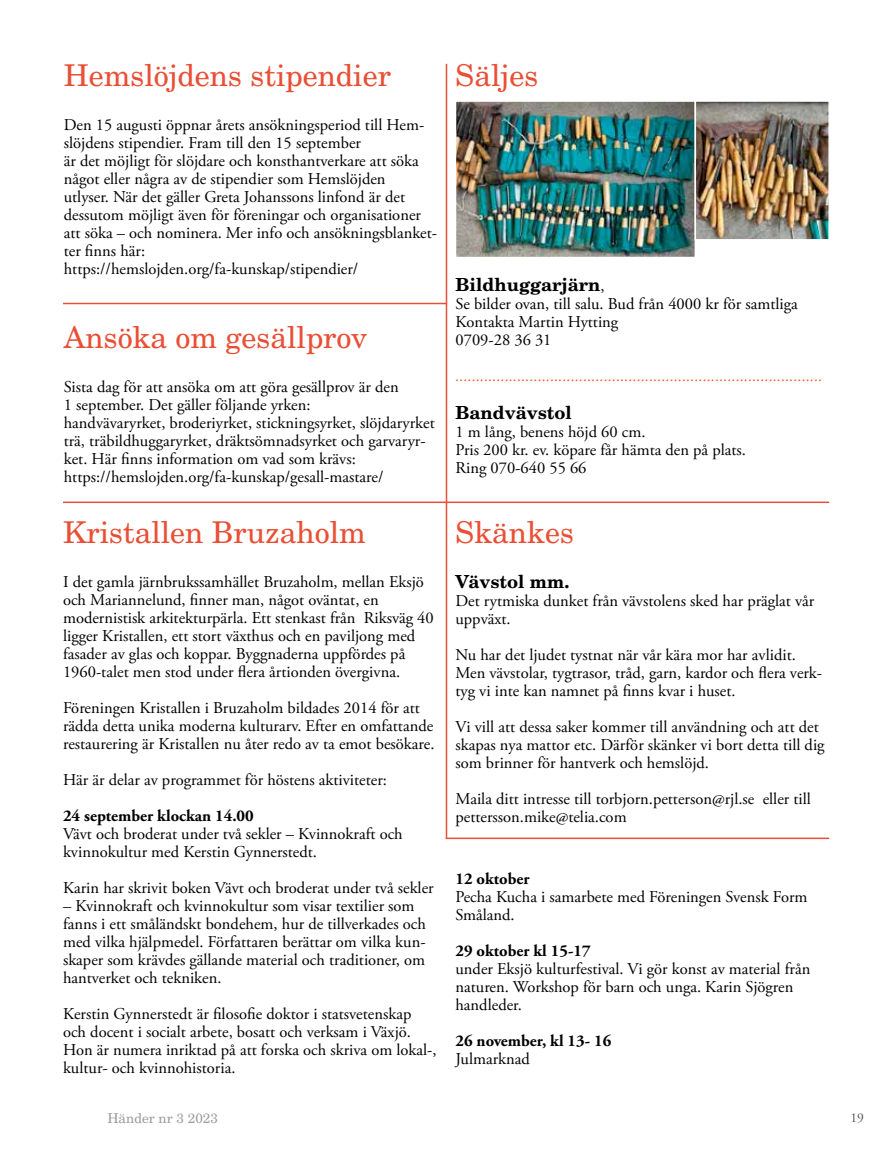
<style>
.page{position:relative;width:893px;height:1149px;background:#fff}
.page>*{position:absolute;margin:0;border:0;box-sizing:border-box;transform-origin:0 0}
.t1{font:30px "New Century Schlbk LT Std";color:#e94f35}
.t2{font:700 18px "New Century Schlbk LT Std";color:#000}
.t3{font:16.5px/18px "Adobe Garamond Pro";color:#000}
.t4{font:italic 16.5px "Adobe Garamond Pro";color:#eb5b25}
.t5{font:700 16.5px "Adobe Garamond Pro";color:#000}
.t6{font:13.5px "New Century Schlbk LT Std";color:#9d9d9c}
.t7{font:13.5px "Adobe Garamond Pro";color:#575756}
.s1{font-family:"Adobe Garamond Pro";font-weight:400;font-size:16.5px}
</style>
<div class="page">
<hr style="left:446px;top:64px;width:1px;height:774px;background:#e94f35">
<hr style="left:63px;top:303px;width:383px;height:1px;background:#e94f35">
<hr style="left:446px;top:837px;width:383px;height:1px;background:#e94f35">
<hr style="left:63px;top:501px;width:766px;height:2px;background:#e94f35">
<img style="left:458px;top:103px;width:235px;height:152px">
<div style="left:455px;top:100px;width:241px;height:158px;border:2px solid #fff"></div>
<img style="left:698px;top:103px;width:129px;height:134px">
<div style="left:695px;top:100px;width:135px;height:140px;border:2px solid #fff"></div>
<h1 class="t1" style="left:64px;top:57px;width:329px">Hemslöjdens stipendier</h1>
<p class="t3" style="left:64px;top:116px;width:375px">Den 15 augusti öppnar årets ansökningsperiod till Hem&shy;slöjdens stipendier. Fram till den 15 september<br>är det möjligt för slöjdare och konsthantverkare att söka något eller några av de stipendier som Hemslöjden<br>utlyser. När det gäller Greta Johanssons linfond är det dessutom möjligt även för föreningar och organisationer att söka – och nominera. Mer info och ansökningsblanket&shy;ter finns här: https://hemslojden.org/fa-kunskap/stipendier/</p>
<h1 class="t1" style="left:64px;top:318px;width:305px">Ansöka om gesällprov</h1>
<p class="t3" style="left:64px;top:378px;width:372px">Sista dag för att ansöka om att göra gesällprov är den<br>1 september. Det gäller följande yrken:<br>handvävaryrket, broderiyrket, stickningsyrket, slöjdaryrket trä, träbildhuggaryrket, dräktsömnadsyrket och garvaryr&shy;ket. Här finns information om vad som krävs: https://hemslojden.org/fa-kunskap/gesall-mastare/</p>
<h1 class="t1" style="left:63px;top:513px;width:304px">Kristallen Bruzaholm</h1>
<p class="t3" style="left:63px;top:573px;width:372px">I det gamla järnbrukssamhället Bruzaholm, mellan Eksjö och Mariannelund, finner man, något oväntat, en modernistisk arkitekturpärla. Ett stenkast från Riksväg 40 ligger Kristallen, ett stort växthus och en paviljong med fasader av glas och koppar. Byggnaderna uppfördes på 1960-talet men stod under flera årtionden övergivna.</p>
<p class="t3" style="left:63px;top:699px;width:373px">Föreningen Kristallen i Bruzaholm bildades 2014 för att rädda detta unika moderna kulturarv. Efter en omfattande restaurering är Kristallen nu åter redo av ta emot besökare.</p>
<p class="t3" style="left:63px;top:771px;width:325px">Här är delar av programmet för höstens aktiviteter:</p>
<p class="t5" style="left:63px;top:806px;width:192px">24 september klockan 14.00</p>
<p class="t3" style="left:63px;top:825px;width:341px">Vävt och broderat under två sekler – Kvinnokraft och kvinnokultur med Kerstin Gynnerstedt.</p>
<p class="t3" style="left:63px;top:879px;width:372px">Karin har skrivit boken Vävt och broderat under två sekler</p>
<p class="t3" style="left:63px;top:897px;width:364px">– Kvinnokraft och kvinnokultur som visar textilier som fanns i ett småländskt bondehem, hur de tillverkades och med vilka hjälpmedel. Författaren berättar om vilka kun&shy;skaper som krävdes gällande material och traditioner, om hantverket och tekniken.</p>
<p class="t3" style="left:63px;top:1005px;width:375px">Kerstin Gynnerstedt är filosofie doktor i statsvetenskap och docent i socialt arbete, bosatt och verksam i Växjö.<br>Hon är numera inriktad på att forska och skriva om lokal-, kultur- och kvinnohistoria.</p>
<h1 class="t1" style="left:455px;top:57px;width:84px">Säljes</h1>
<p class="t2" style="left:455px;top:273px;width:151px">Bildhuggarjärn<span class="s1">,</span></p>
<p class="t3" style="left:455px;top:295px;width:344px">Se bilder ovan, till salu. Bud från 4000 kr för samtliga<br>Kontakta Martin Hytting<br>0709-28 36 31</p>
<p class="t4" style="left:455px;top:366px;width:369px">.........................................................................................</p>
<p class="t2" style="left:455px;top:401px;width:118px">Bandvävstol</p>
<p class="t3" style="left:455px;top:423px;width:292px">1 m lång, benens höjd 60 cm.<br>Pris 200 kr. ev. köpare får hämta den på plats.<br>Ring 070-640 55 66</p>
<h1 class="t1" style="left:455px;top:513px;width:120px">Skänkes</h1>
<p class="t2" style="left:455px;top:570px;width:115px">Vävstol mm.</p>
<p class="t3" style="left:455px;top:592px;width:360px">Det rytmiska dunket från vävstolens sked har präglat vår uppväxt.</p>
<p class="t3" style="left:455px;top:646px;width:368px">Nu har det ljudet tystnat när vår kära mor har avlidit.<br>Men vävstolar, tygtrasor, tråd, garn, kardor och flera verk&shy;tyg vi inte kan namnet på finns kvar i huset.</p>
<p class="t3" style="left:455px;top:718px;width:371px">Vi vill att dessa saker kommer till användning och att det skapas nya mattor etc. Därför skänker vi bort detta till dig som brinner för hantverk och hemslöjd.</p>
<p class="t3" style="left:455px;top:790px;width:357px">Maila ditt intresse till torbjorn.petterson@rjl.se eller till pettersson.mike@telia.com</p>
<p class="t5" style="left:455px;top:868px;width:76px">12 oktober</p>
<p class="t3" style="left:455px;top:888px;width:354px">Pecha Kucha i samarbete med Föreningen Svensk Form<br>Småland.</p>
<p class="t5" style="left:455px;top:941px;width:137px">29 oktober kl 15-17</p>
<p class="t3" style="left:455px;top:960px;width:356px">under Eksjö kulturfestival. Vi gör konst av material från naturen. Workshop för barn och unga. Karin Sjögren handleder.</p>
<p class="t5" style="left:455px;top:1031px;width:157px">26 november, kl 13- 16</p>
<p class="t3" style="left:455px;top:1050px;width:76px">Julmarknad</p>
<p class="t6" style="left:107px;top:1109px;width:112px">Händer nr 3 2023</p>
<p class="t7" style="left:850px;top:1108px;width:15px">19</p>
</div>
